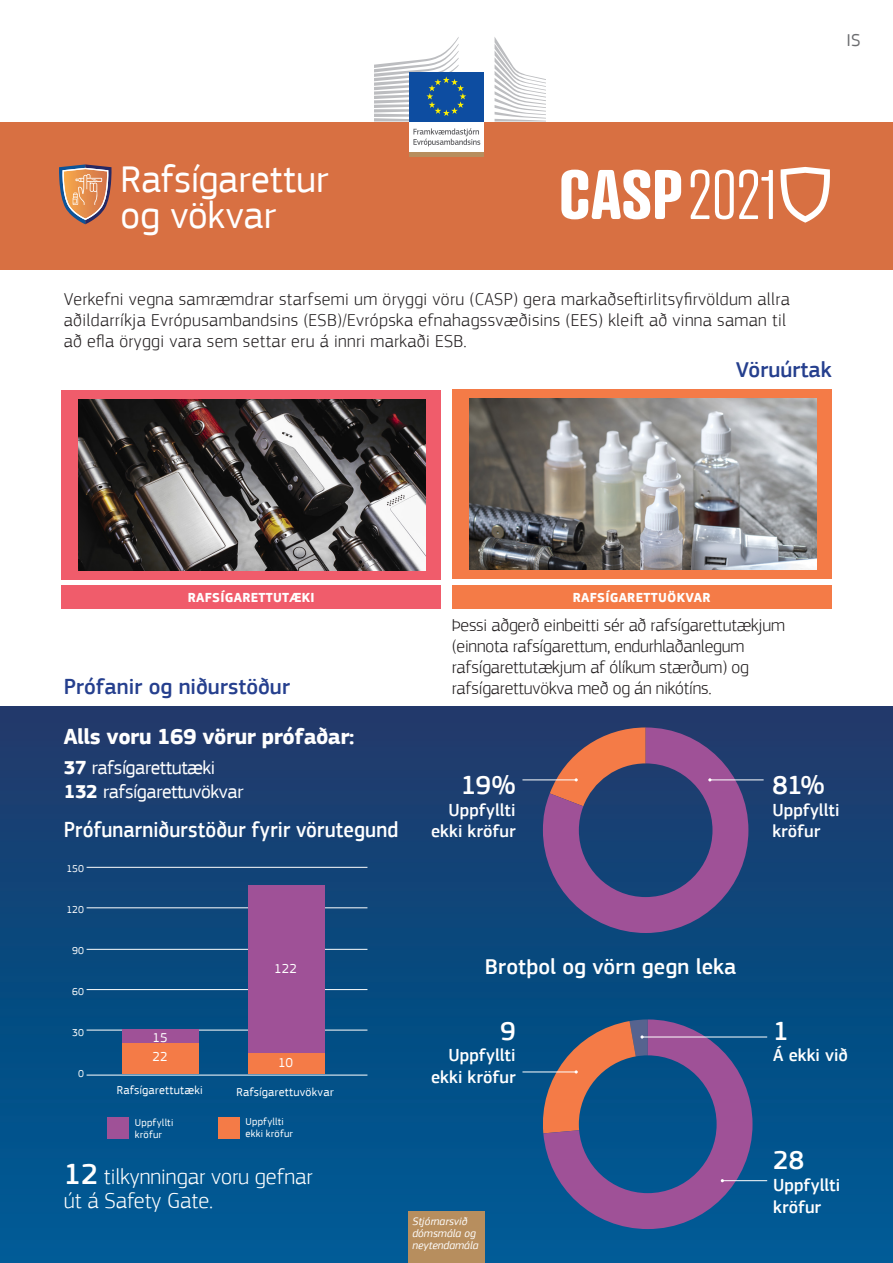
<style>
.page{position:relative;width:893px;height:1263px;background:#fff}
.page>*{position:absolute;margin:0;border:0;box-sizing:border-box;transform-origin:0 0}
.Activity_white{font:39px "EC Square Sans Pro";letter-spacing:-.005em;color:#fff}
.Data_annotation_WHIT{font:500 27px "EC Square Sans Pro";color:#fff}
.t1{font:300 22.5px/24px "EC Square Sans Pro";color:#fff}
._15pt_WHITE{font:500 22.5px "EC Square Sans Pro";letter-spacing:.005em;color:#fff;scale:.92 1}
.t2{font:500 22.5px "EC Square Sans Pro";color:#253f8e}
.t3{font:700 22.5px "EC Square Sans Pro";letter-spacing:-.02em;color:#fff}
._15pt_WHITE-2{font:500 22.5px "EC Square Sans Pro";letter-spacing:.005em;color:#fff}
.t4{font:19.5px "EC Square Sans Pro";letter-spacing:-.02em;color:#fff}
.t5{font:300 18px/21px "EC Square Sans Pro";letter-spacing:.02em;color:#231f20}
.t6{font:300 18px/21px "EC Square Sans Pro";letter-spacing:-.01em;color:#231f20}
.Data_annotation_WHIT-2{font:500 18px "EC Square Sans Pro";letter-spacing:.005em;color:#fff}
.Code_Langue{font:18px "EC Square Sans Pro";color:#6c6d70}
.t7{font:700 13.5px "EC Square Sans Pro";letter-spacing:.02em;color:#fff}
._6pt_BLACK{font:13.5px "EC Square Sans Pro";letter-spacing:.01em;color:#fff}
._7pt_BLACK{font:12px "EC Square Sans Pro";letter-spacing:.02em;color:#fff}
.t8{font:italic 11.25px/12px "EC Square Sans Pro";color:#fff}
._7pt_BLACK-2{font:10.5px "EC Square Sans Pro";letter-spacing:.02em;color:#fff}
.s1{font-weight:700}
.s2{font-weight:500;font-size:30px}
</style>
<div class="page">
<img style="left:0;top:706px;width:893px;height:557px">
<hr style="left:522px;top:779px;width:54px;height:1px;background:#fff">
<hr style="left:710px;top:779px;width:54px;height:1px;background:#fff">
<svg style="left:543px;top:727px;width:205px;height:206px;background:#5c4c7c"></svg>
<div style="left:107px;top:1117px;width:21px;height:21px;background:#9f5197"></div>
<div style="left:218px;top:1117px;width:21px;height:21px;background:#f47b47"></div>
<div style="left:61px;top:390px;width:380px;height:190px;background:#f05c6b"></div>
<div style="left:452px;top:389px;width:380px;height:190px;background:#f47b47"></div>
<img style="left:78px;top:399px;width:347px;height:171px">
<img style="left:469px;top:399px;width:347px;height:171px">
<div style="left:61px;top:585px;width:380px;height:24px;background:#f05c6b"></div>
<div style="left:452px;top:585px;width:380px;height:24px;background:#f47b47"></div>
<hr style="left:87px;top:867px;width:280px;height:1px;background:#fff">
<hr style="left:87px;top:907px;width:280px;height:1px;background:#fff">
<hr style="left:87px;top:949px;width:280px;height:1px;background:#fff">
<hr style="left:87px;top:989px;width:280px;height:1px;background:#fff">
<hr style="left:87px;top:1030px;width:280px;height:1px;background:#fff">
<hr style="left:87px;top:1075px;width:280px;height:1px;background:#fff">
<div style="left:122px;top:1043px;width:77px;height:30px;background:#f47b47"></div>
<div style="left:248px;top:1053px;width:77px;height:20px;background:#f47b47"></div>
<div style="left:122px;top:1029px;width:77px;height:14px;background:#9f5197"></div>
<div style="left:248px;top:885px;width:77px;height:168px;background:#9f5197"></div>
<hr style="left:522px;top:1071px;width:54px;height:1px;background:#fff">
<hr style="left:722px;top:1180px;width:45px;height:1px;background:#fff">
<hr style="left:642px;top:1036px;width:125px;height:1px;background:#fff">
<svg style="left:539px;top:1019px;width:213px;height:210px;background:#4f5788"></svg>
<div style="left:0;top:121px;width:893px;height:149px;background:#d87042"></div>
<svg style="left:780px;top:167px;width:50px;height:56px"></svg>
<svg style="left:561px;top:170px;width:120px;height:49px"></svg>
<svg style="left:691px;top:170px;width:18px;height:49px"></svg>
<svg style="left:715px;top:170px;width:58px;height:49px"></svg>
<svg style="left:59px;top:164px;width:53px;height:60px"></svg>
<div style="left:408px;top:1212px;width:77px;height:51px;background:#b78e5e"></div>
<div style="left:409px;top:120px;width:74px;height:33px;background:#fff"></div>
<hr style="left:409px;top:152px;width:74px;height:4px;background:#b78e5e">
<svg style="left:495px;top:38px;width:51px;height:83px"></svg>
<div style="left:409px;top:72px;width:74px;height:49px;background:#0d4da1"></div>
<svg style="left:374px;top:37px;width:92px;height:84px"></svg>
<svg style="left:413px;top:128px;width:67px;height:18px"></svg>
<p class="Code_Langue" style="left:846px;top:30px;width:16px">IS</p>
<p class="Activity_white" style="left:121px;top:157px;width:209px">Rafsígarettur</p>
<p class="Activity_white" style="left:121px;top:193px;width:157px">og vökvar</p>
<p class="t5" style="left:64px;top:288px;width:728px">Verkefni vegna samræmdrar starfsemi um öryggi vöru (CASP) gera markaðseftirlitsyfirvöldum allra aðildarríkja Evrópusambandsins (ESB)/Evrópska efnahagssvæðisins (EES) kleift að vinna saman til</p>
<p class="t5" style="left:64px;top:330px;width:405px">að efla öryggi vara sem settar eru á innri markaði ESB.</p>
<p class="t2" style="left:736px;top:357px;width:97px">Vöruúrtak</p>
<p class="t7" style="left:188px;top:589px;width:128px">RAFSÍGARETTUTÆKI</p>
<p class="t7" style="left:573px;top:589px;width:139px">RAFSÍGARETTUÖKVAR</p>
<p class="t2" style="left:64px;top:673px;width:228px">Prófanir og niðurstöður</p>
<p class="t6" style="left:452px;top:615px;width:335px">Þessi aðgerð einbeitti sér að rafsígarettutækjum (einnota rafsígarettum, endurhlaðanlegum rafsígarettutækjum af ólíkum stærðum) og rafsígarettuvökva með og án nikótíns.</p>
<p class="t3" style="left:64px;top:723px;width:292px">Alls voru 169 vörur prófaðar:</p>
<p class="t4" style="left:64px;top:756px;width:153px"><span class="s1">37</span> rafsígarettutæki</p>
<p class="t4" style="left:64px;top:780px;width:181px"><span class="s1">132</span> rafsígarettuvökvar</p>
<p class="Data_annotation_WHIT" style="left:461px;top:769px;width:56px">19%</p>
<p class="Data_annotation_WHIT-2" style="left:448px;top:799px;width:69px">Uppfyllti</p>
<p class="Data_annotation_WHIT-2" style="left:431px;top:821px;width:86px">ekki kröfur</p>
<p class="Data_annotation_WHIT" style="left:772px;top:769px;width:54px">81%</p>
<p class="Data_annotation_WHIT-2" style="left:772px;top:799px;width:69px">Uppfyllti</p>
<p class="_15pt_WHITE" style="left:64px;top:816px;width:365px">Prófunarniðurstöður fyrir vörutegund</p>
<p class="Data_annotation_WHIT-2" style="left:772px;top:821px;width:49px">kröfur</p>
<p class="_7pt_BLACK-2" style="left:66px;top:862px;width:19px">150</p>
<p class="_7pt_BLACK-2" style="left:66px;top:903px;width:19px">120</p>
<p class="_7pt_BLACK-2" style="left:72px;top:944px;width:13px">90</p>
<p class="_7pt_BLACK-2" style="left:72px;top:985px;width:13px">60</p>
<p class="_7pt_BLACK-2" style="left:72px;top:1026px;width:13px">30</p>
<p class="_7pt_BLACK-2" style="left:78px;top:1067px;width:7px">0</p>
<p class="_6pt_BLACK" style="left:274px;top:961px;width:24px">122</p>
<p class="_15pt_WHITE-2" style="left:485px;top:953px;width:253px">Brotþol og vörn gegn leka</p>
<p class="_6pt_BLACK" style="left:152px;top:1030px;width:17px">15</p>
<p class="Data_annotation_WHIT" style="left:500px;top:1015px;width:17px">9</p>
<p class="Data_annotation_WHIT-2" style="left:448px;top:1045px;width:69px">Uppfyllti</p>
<p class="Data_annotation_WHIT-2" style="left:431px;top:1066px;width:86px">ekki kröfur</p>
<p class="_6pt_BLACK" style="left:152px;top:1049px;width:17px">22</p>
<p class="_6pt_BLACK" style="left:278px;top:1055px;width:16px">10</p>
<p class="_7pt_BLACK" style="left:117px;top:1083px;width:87px">Rafsígarettutæki</p>
<p class="_7pt_BLACK" style="left:237px;top:1084px;width:99px">Rafsígarettuvökvar</p>
<p class="_7pt_BLACK-2" style="left:135px;top:1116px;width:40px">Uppfyllti</p>
<p class="_7pt_BLACK-2" style="left:135px;top:1128px;width:29px">kröfur</p>
<p class="_7pt_BLACK-2" style="left:245px;top:1115px;width:40px">Uppfyllti</p>
<p class="_7pt_BLACK-2" style="left:245px;top:1127px;width:49px">ekki kröfur</p>
<p class="t1" style="left:64px;top:1164px;width:250px"><span class="s2">12</span> tilkynningar voru gefnar út á Safety Gate.</p>
<p class="t8" style="left:412px;top:1215px;width:68px">Stjórnarsvið dómsmála og neytendamála</p>
<p class="Data_annotation_WHIT" style="left:773px;top:1015px;width:17px">1</p>
<p class="Data_annotation_WHIT-2" style="left:773px;top:1045px;width:76px">Á ekki við</p>
<p class="Data_annotation_WHIT" style="left:773px;top:1145px;width:33px">28</p>
<p class="Data_annotation_WHIT-2" style="left:773px;top:1174px;width:69px">Uppfyllti</p>
<p class="Data_annotation_WHIT-2" style="left:773px;top:1196px;width:49px">kröfur</p>
</div>
